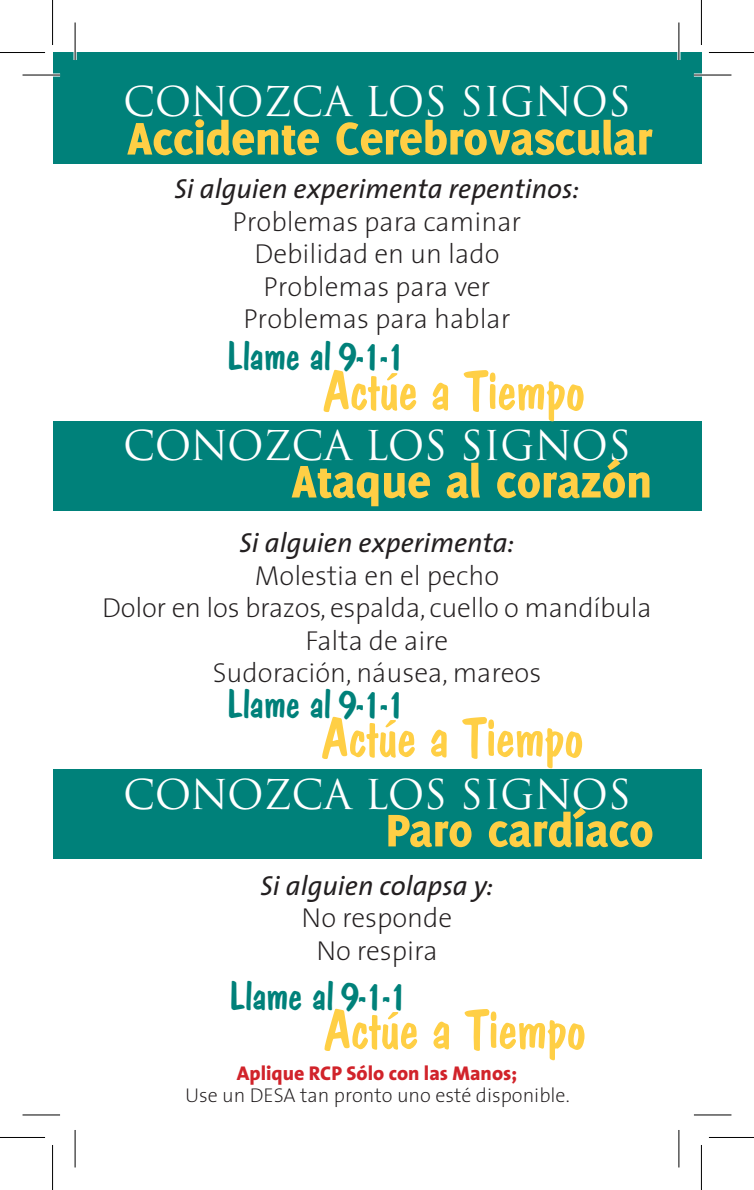
<style>
.page{position:relative;width:754px;height:1190px;background:#fff}
.page>*{position:absolute;margin:0;border:0;box-sizing:border-box;transform-origin:0 0}
.categories{font:800 50px "Delicious";color:#ffcf45}
.t1{font:40px "Trajan Pro";color:#fff}
.body{font:40px "Dom Casual";color:#00817a}
.body-2{font:200 27.5px "The Sans 2";color:#231f20}
.body-3{font:italic 27.5px "The Sans 5";color:#231f20}
.body-4{font:200 20px "The Sans 2";color:#231f20}
.body-5{font:800 20px "The Sans 8";color:#d1232a}
</style>
<div class="page">
<div style="left:52px;top:769px;width:649px;height:89px;background:#00817a"></div>
<div style="left:52px;top:421px;width:649px;height:89px;background:#00817a"></div>
<div style="left:52px;top:53px;width:649px;height:111px;background:#00817a"></div>
<svg style="left:323px;top:370px;width:260px;height:51px"></svg>
<svg style="left:322px;top:717px;width:259px;height:51px"></svg>
<svg style="left:324px;top:1008px;width:260px;height:52px"></svg>
<svg style="left:22px;top:73px;width:38px;height:4px"></svg>
<svg style="left:693px;top:73px;width:38px;height:4px"></svg>
<svg style="left:73px;top:22px;width:4px;height:38px"></svg>
<svg style="left:74px;top:1130px;width:1px;height:37px"></svg>
<svg style="left:676px;top:22px;width:4px;height:38px"></svg>
<svg style="left:679px;top:1130px;width:1px;height:37px"></svg>
<hr style="left:22px;top:75px;width:38px;height:1px;background:#000">
<hr style="left:693px;top:75px;width:38px;height:1px;background:#000">
<hr style="left:22px;top:1114px;width:38px;height:1px;background:#000">
<hr style="left:693px;top:1114px;width:38px;height:1px;background:#000">
<hr style="left:75px;top:22px;width:1px;height:38px;background:#000">
<hr style="left:75px;top:1129px;width:1px;height:38px;background:#000">
<hr style="left:678px;top:22px;width:1px;height:38px;background:#000">
<hr style="left:678px;top:1129px;width:1px;height:38px;background:#000">
<hr style="left:0;top:52px;width:45px;height:1px;background:#000">
<hr style="left:708px;top:52px;width:45px;height:1px;background:#000">
<hr style="left:0;top:1137px;width:45px;height:1px;background:#000">
<hr style="left:708px;top:1137px;width:45px;height:1px;background:#000">
<hr style="left:52px;top:0;width:1px;height:45px;background:#000">
<hr style="left:52px;top:1144px;width:1px;height:45px;background:#000">
<hr style="left:700px;top:0;width:1px;height:45px;background:#000">
<hr style="left:700px;top:1144px;width:1px;height:45px;background:#000">
<p class="t1" style="left:123px;top:76px;width:509px">CONOZCA LOS SIGNOS</p>
<p class="categories" style="left:127px;top:109px;width:526px">Accidente Cerebrovascular</p>
<p class="body-3" style="left:174px;top:166px;width:406px">Si alguien experimenta repentinos:</p>
<p class="body-2" style="left:232px;top:199px;width:290px">Problemas para caminar</p>
<p class="body-2" style="left:254px;top:231px;width:246px">Debilidad en un lado</p>
<p class="body-2" style="left:263px;top:264px;width:228px">Problemas para ver</p>
<p class="body-2" style="left:243px;top:296px;width:268px">Problemas para hablar</p>
<p class="body" style="left:227px;top:331px;width:180px">Llame al 9-1-1</p>
<p class="t1" style="left:123px;top:420px;width:509px">CONOZCA LOS SIGNOS</p>
<p class="categories" style="left:291px;top:452px;width:362px">Ataque al corazón</p>
<p class="body-3" style="left:239px;top:520px;width:276px">Si alguien experimenta:</p>
<p class="body-2" style="left:254px;top:552px;width:246px">Molestia en el pecho</p>
<p class="body-2" style="left:102px;top:585px;width:551px">Dolor en los brazos, espalda, cuello o mandíbula</p>
<p class="body-2" style="left:305px;top:617px;width:144px">Falta de aire</p>
<p class="body-2" style="left:212px;top:650px;width:330px">Sudoración, náusea, mareos</p>
<p class="body" style="left:227px;top:678px;width:180px">Llame al 9-1-1</p>
<p class="t1" style="left:123px;top:769px;width:509px">CONOZCA LOS SIGNOS</p>
<p class="categories" style="left:385px;top:801px;width:269px">Paro cardíaco</p>
<p class="body-3" style="left:260px;top:862px;width:234px">Si alguien colapsa y:</p>
<p class="body-2" style="left:301px;top:895px;width:152px">No responde</p>
<p class="body-2" style="left:316px;top:927px;width:123px">No respira</p>
<p class="body" style="left:229px;top:970px;width:180px">Llame al 9-1-1</p>
<p class="body-5" style="left:237px;top:1056px;width:281px">Aplique RCP Sólo con las Manos;</p>
<p class="body-4" style="left:185px;top:1079px;width:386px">Use un DESA tan pronto uno esté disponible.</p>
</div>
